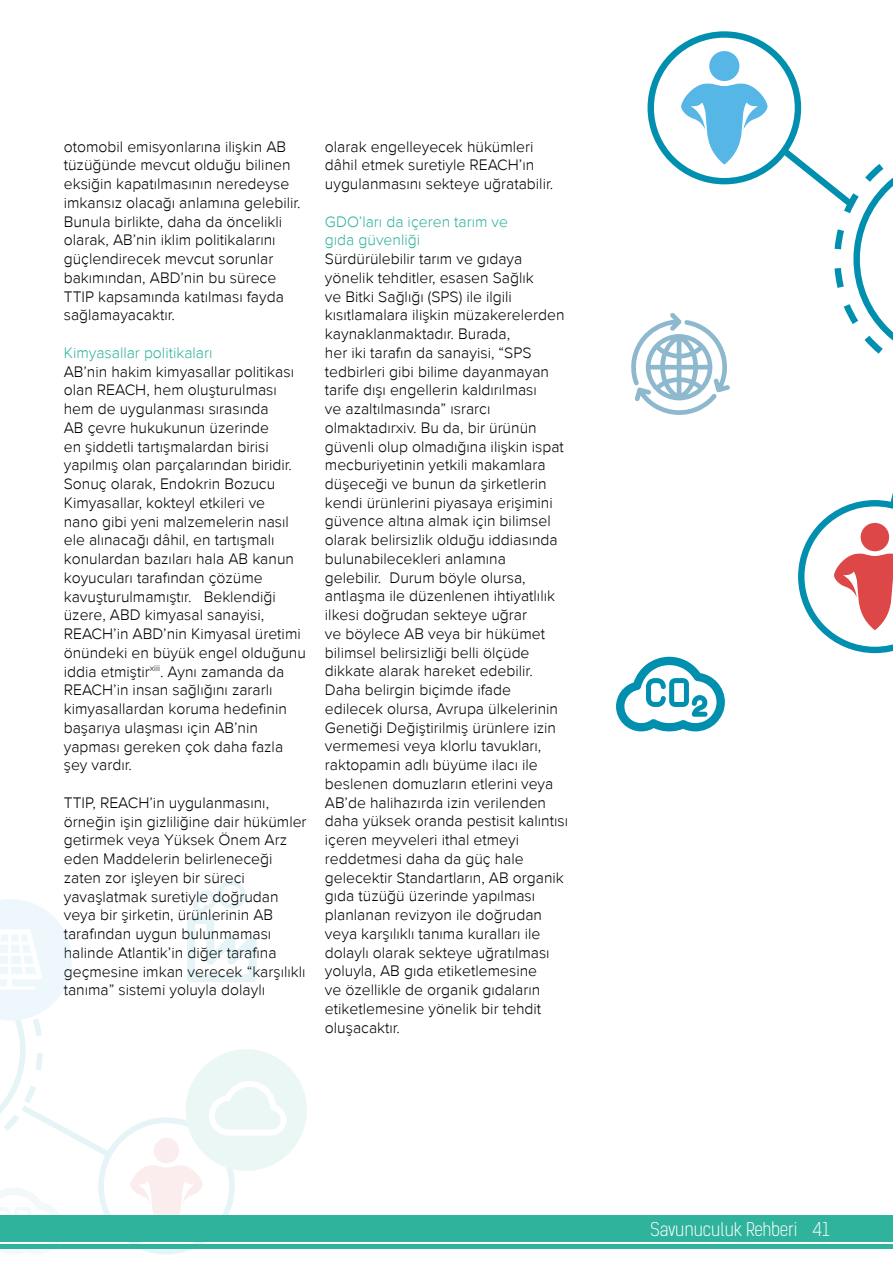
<style>
.page{position:relative;width:893px;height:1263px;background:#fff}
.page>*{position:absolute;margin:0;border:0;box-sizing:border-box;transform-origin:0 0}
.t1{font:300 18px "Kelson Sans";color:#fff}
.t2{font:300 15.75px/18.8px "Proxima Nova";color:#000}
.t3{font:300 15.75px/18.8px "Proxima Nova";color:#30b39d}
</style>
<div class="page">
<svg style="left:798px;top:492px;width:95px;height:161px"></svg>
<svg style="left:631px;top:31px;width:262px;height:384px"></svg>
<svg style="left:616px;top:657px;width:109px;height:74px"></svg>
<div style="left:186px;top:1049px;width:121px;height:122px;background:#eaf7f5;border-radius:50%"></div>
<svg style="left:0;top:880px;width:286px;height:374px"></svg>
<div style="left:0;top:1215px;width:893px;height:27px;background:#30b39d"></div>
<hr style="left:0;top:1244px;width:893px;height:4px;background:#30b39d">
<p class="t2" style="left:64px;top:137px;width:238px">otomobil emisyonlarına ilişkin AB tüzüğünde mevcut olduğu bilinen eksiğin kapatılmasının neredeyse imkansız olacağı anlamına gelebilir.<br>Bunula birlikte, daha da öncelikli olarak, AB’nin iklim politikalarını güçlendirecek mevcut sorunlar bakımından, ABD’nin bu sürece TTIP kapsamında katılması fayda sağlamayacaktır.</p>
<p class="t3" style="left:64px;top:344px;width:150px">Kimyasallar politikaları</p>
<p class="t2" style="left:64px;top:362px;width:244px">AB’nin hakim kimyasallar politikası olan REACH, hem oluşturulması hem de uygulanması sırasında<br>AB çevre hukukunun üzerinde<br>en şiddetli tartışmalardan birisi yapılmış olan parçalarından biridir.<br>Sonuç olarak, Endokrin Bozucu<br>Kimyasallar, kokteyl etkileri ve<br>nano gibi yeni malzemelerin nasıl ele alınacağı dâhil, en tartışmalı konulardan bazıları hala AB kanun koyucuları tarafından çözüme kavuşturulmamıştır. Beklendiği üzere, ABD kimyasal sanayisi,<br>REACH’in ABD’nin Kimyasal üretimi önündeki en büyük engel olduğunu iddia etmiştir<sup>xiii</sup>. Aynı zamanda da<br>REACH’in insan sağlığını zararlı kimyasallardan koruma hedefinin başarıya ulaşması için AB’nin yapması gereken çok daha fazla şey vardır.</p>
<p class="t2" style="left:64px;top:794px;width:244px">TTIP, REACH’in uygulanmasını, örneğin işin gizliliğine dair hükümler getirmek veya Yüksek Önem Arz eden Maddelerin belirleneceği zaten zor işleyen bir süreci yavaşlatmak suretiyle doğrudan veya bir şirketin, ürünlerinin AB tarafından uygun bulunmaması halinde Atlantik’in diğer tarafına geçmesine imkan verecek “karşılıklı tanıma” sistemi yoluyla dolaylı</p>
<p class="t2" style="left:325px;top:137px;width:230px">olarak engelleyecek hükümleri dâhil etmek suretiyle REACH’ın uygulanmasını sekteye uğratabilir.</p>
<p class="t3" style="left:325px;top:212px;width:185px">GDO’ları da içeren tarım ve gıda güvenliği</p>
<p class="t2" style="left:325px;top:250px;width:245px">Sürdürülebilir tarım ve gıdaya yönelik tehditler, esasen Sağlık<br>ve Bitki Sağlığı (SPS) ile ilgili kısıtlamalara ilişkin müzakerelerden kaynaklanmaktadır. Burada,<br>her iki tarafın da sanayisi, “SPS tedbirleri gibi bilime dayanmayan tarife dışı engellerin kaldırılması<br>ve azaltılmasında” ısrarcı olmaktadırxiv. Bu da, bir ürünün güvenli olup olmadığına ilişkin ispat mecburiyetinin yetkili makamlara düşeceği ve bunun da şirketlerin kendi ürünlerini piyasaya erişimini güvence altına almak için bilimsel olarak belirsizlik olduğu iddiasında bulunabilecekleri anlamına<br>gelebilir. Durum böyle olursa, antlaşma ile düzenlenen ihtiyatlılık ilkesi doğrudan sekteye uğrar<br>ve böylece AB veya bir hükümet bilimsel belirsizliği belli ölçüde dikkate alarak hareket edebilir.<br>Daha belirgin biçimde ifade edilecek olursa, Avrupa ülkelerinin Genetiği Değiştirilmiş ürünlere izin vermemesi veya klorlu tavukları, raktopamin adlı büyüme ilacı ile beslenen domuzların etlerini veya AB’de halihazırda izin verilenden daha yüksek oranda pestisit kalıntısı içeren meyveleri ithal etmeyi reddetmesi daha da güç hale gelecektir Standartların, AB organik gıda tüzüğü üzerinde yapılması planlanan revizyon ile doğrudan veya karşılıklı tanıma kuralları ile dolaylı olarak sekteye uğratılması yoluyla, AB gıda etiketlemesine<br>ve özellikle de organik gıdaların etiketlemesine yönelik bir tehdit oluşacaktır.</p>
<p class="t1" style="left:650px;top:1218px;width:181px">Savunuculuk Rehberi 41</p>
</div>
